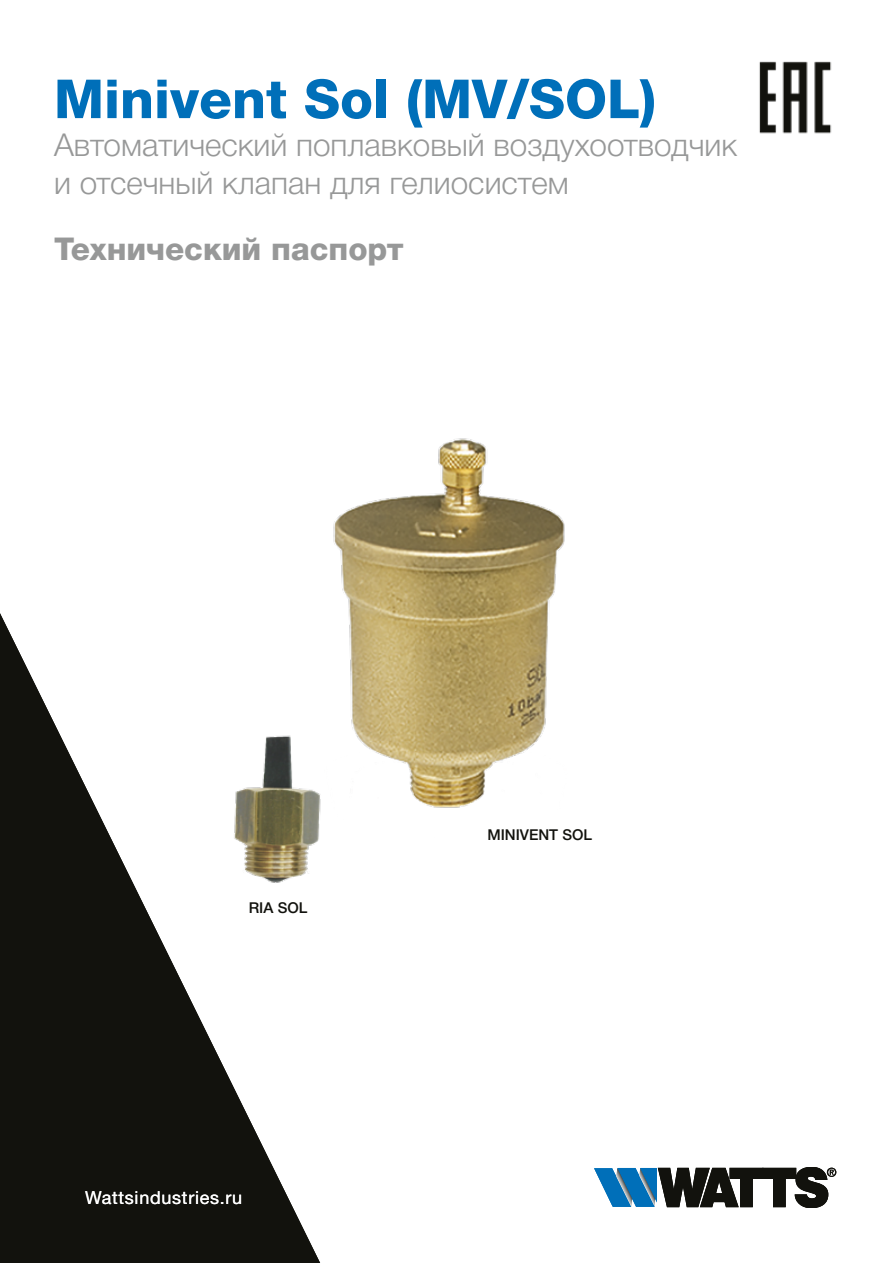
<style>
.page{position:relative;width:893px;height:1263px;background:#fff}
.page>*{position:absolute;margin:0;border:0;box-sizing:border-box;transform-origin:0 0}
.t1{font:800 54px "Helvetica Neue Cyr";color:#006fb9}
.t2{font:300 31.5px/37.8px "Helvetica Neue Cyr";color:#979898}
.t3{font:800 31.5px "Helvetica Neue Cyr";color:#979898}
.t4{font:18px "Helvetica Neue LT Std";letter-spacing:.04em;color:#fff}
.t5{font:500 15px "Helvetica Neue Cyr";color:#12120d}
</style>
<div class="page">
<svg style="left:594px;top:1167px;width:242px;height:41px"></svg>
<svg style="left:0;top:613px;width:321px;height:650px;fill:#12120d"></svg>
<img style="left:759px;top:61px;width:73px;height:73px">
<img style="left:285px;top:438px;width:280px;height:370px">
<img style="left:229px;top:721px;width:99px;height:183px">
<h1 class="t1" style="left:54px;top:69px;width:603px">Minivent Sol (MV/SOL)</h1>
<p class="t2" style="left:54px;top:126px;width:685px">Автоматический поплавковый воздухоотводчик и отсечный клапан для гелиосистем</p>
<p class="t3" style="left:54px;top:231px;width:351px">Технический паспорт</p>
<p class="t5" style="left:249px;top:900px;width:60px">RIA SOL</p>
<p class="t4" style="left:85px;top:1187px;width:159px">Wattsindustries.ru</p>
<p class="t5" style="left:487px;top:826px;width:106px">MINIVENT SOL</p>
</div>
